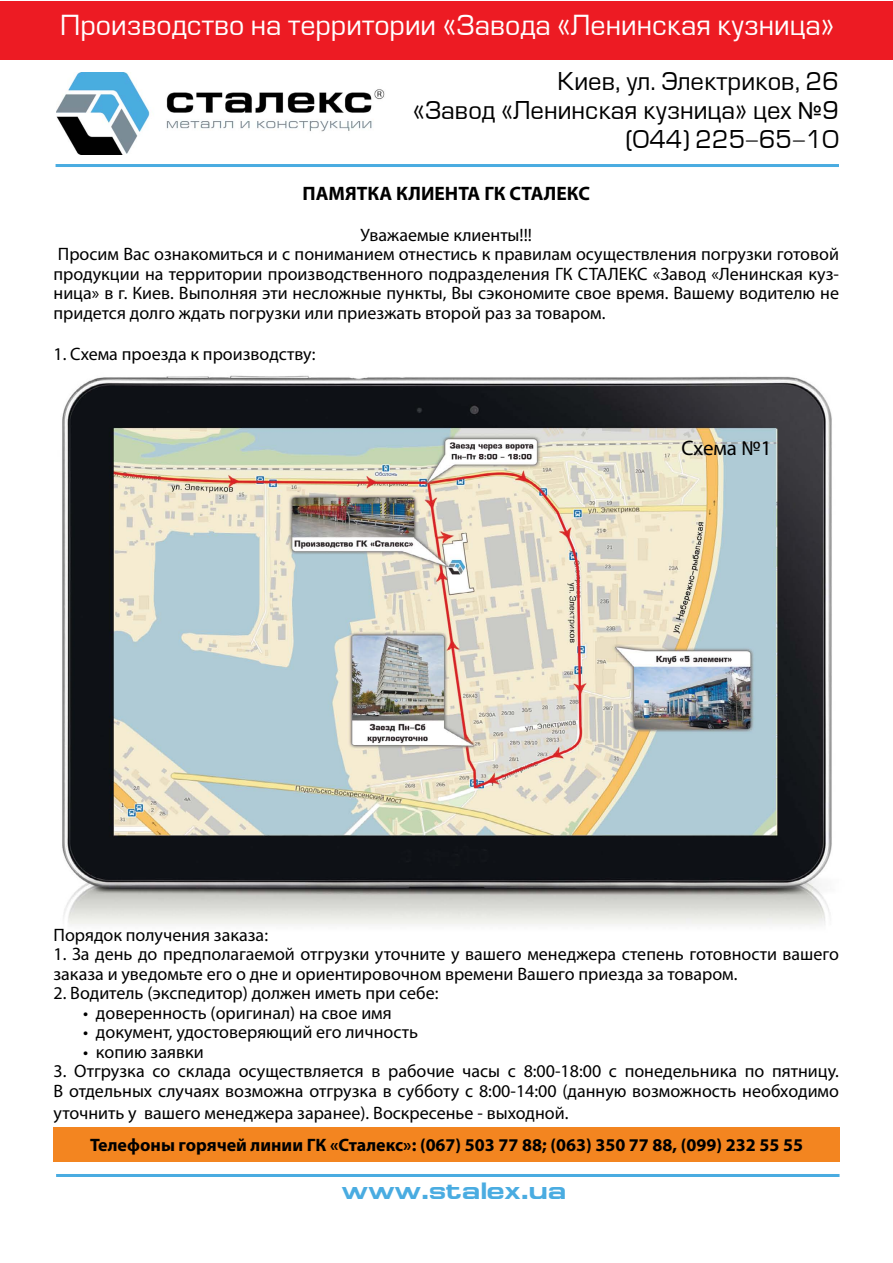
<style>
.page{position:relative;width:893px;height:1263px;background:#fff}
.page>*{position:absolute;margin:0;border:0;box-sizing:border-box;transform-origin:0 0}
.t1{font:27px "Europe Normal";color:#fff}
.t2{font:24px/28.8px "Europe Normal";color:#000;text-align:right}
.t3{font:700 24px "Europe Ext";color:#4aace1}
.t4{font:21px "Myriad Pro";color:#000}
.t5{font:700 19.5px "Myriad Pro";color:#000}
.t6{font:18px/19.5px "Myriad Pro";color:#000}
.t7{font:700 18px "Myriad Pro";color:#000}
.s1{font-family:"Helvetica Neue"}
</style>
<div class="page">
<img style="left:62px;top:375px;width:770px;height:550px">
<hr style="left:56px;top:164px;width:783px;height:3px;background:#4aace1">
<hr style="left:56px;top:1174px;width:783px;height:3px;background:#4aace1">
<div style="left:54px;top:1127px;width:785px;height:34px;background:#f38520"></div>
<div style="left:0;top:1px;width:893px;height:58px;background:#ed1b23"></div>
<img style="left:57px;top:73px;width:328px;height:81px">
<h1 class="t1" style="left:60px;top:11px;width:776px">Производство на территории «Завода «Ленинская кузница»</h1>
<h2 class="t2" style="left:413px;top:68px;width:428px">Киев, ул. Электриков, 26<br>«Завод «Ленинская кузница» цех <span class="s1">№</span>9 (044) 225-65-10</h2>
<p class="t5" style="left:303px;top:180px;width:289px">ПАМЯТКА КЛИЕНТА ГК СТАЛЕКС</p>
<p class="t6" style="left:54px;top:225px;width:787px;text-indent:307px">Уважаемые клиенты!!!<br>Просим Вас ознакомиться и с пониманием отнестись к правилам осуществления погрузки готовой продукции на территории производственного подразделения ГК СТАЛЕКС «Завод «Ленинская куз&shy;ница» в г. Киев. Выполняя эти несложные пункты, Вы сэкономите свое время. Вашему водителю не придется долго ждать погрузки или приезжать второй раз за товаром.</p>
<p class="t6" style="left:54px;top:344px;width:263px">1. Схема проезда к производству:</p>
<p class="t4" style="left:681px;top:435px;width:92px">Схема №1</p>
<p class="t6" style="left:54px;top:925px;width:216px">Порядок получения заказа:</p>
<p class="t6" style="left:54px;top:944px;width:787px">1. За день до предполагаемой отгрузки уточните у вашего менеджера степень готовности вашего заказа и уведомьте его о дне и ориентировочном времени Вашего приезда за товаром.</p>
<p class="t6" style="left:54px;top:983px;width:386px">2. Водитель (экспедитор) должен иметь при себе:</p>
<p class="t6" style="left:83px;top:1003px;width:310px">• доверенность (оригинал) на свое имя</p>
<p class="t6" style="left:83px;top:1022px;width:336px">• документ, удостоверяющий его личность</p>
<p class="t6" style="left:83px;top:1042px;width:122px">• копию заявки</p>
<p class="t6" style="left:54px;top:1061px;width:787px">3. Отгрузка со склада осуществляется в рабочие часы с 8:00-18:00 с понедельника по пятницу.<br>В отдельных случаях возможна отгрузка в субботу с 8:00-14:00 (данную возможность необходимо</p>
<p class="t6" style="left:54px;top:1102px;width:516px">уточнить у вашего менеджера заранее). Воскресенье - выходной.</p>
<p class="t7" style="left:90px;top:1133px;width:714px">Телефоны горячей линии ГК «Сталекс»: (067) 503 77 88; (063) 350 77 88, (099) 232 55 55</p>
<h2 class="t3" style="left:341px;top:1177px;width:226px">www.stalex.ua</h2>
</div>
